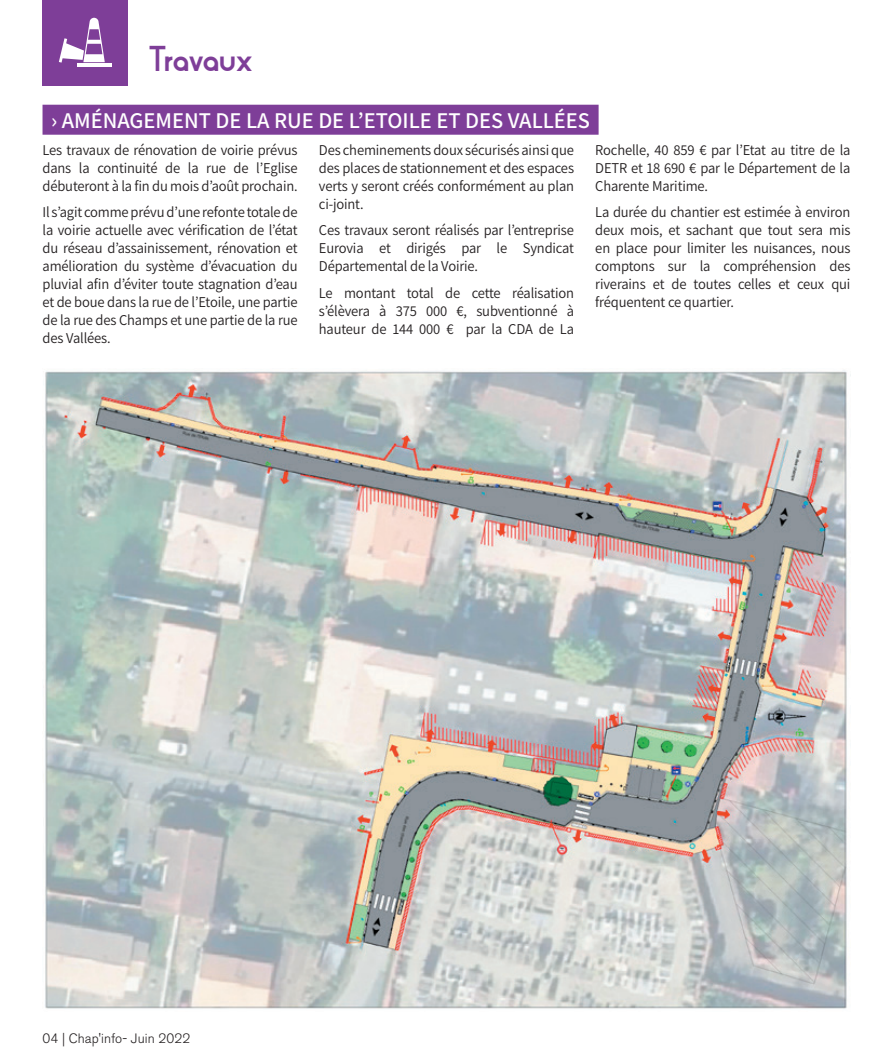
<style>
.page{position:relative;width:893px;height:1063px;background:#fff}
.page>*{position:absolute;margin:0;border:0;box-sizing:border-box;transform-origin:0 0}
.t1{font:31.5px "Alpaca Scarlett Demo";letter-spacing:-.02em;color:#7e3e98}
.t2{font:600 22.5px "Assistant";color:#fff}
.t3{font:15px/18px "Assistant";letter-spacing:-.01em;color:#231f20;text-align:justify}
.t4{font:300 13.5px "Akzidenz Grotesk BE";letter-spacing:.005em;color:#231f20}
</style>
<div class="page">
<div style="left:43px;top:0;width:85px;height:85px;background:#7e3e98"></div>
<svg style="left:59px;top:18px;width:46px;height:45px"></svg>
<hr style="left:77px;top:63px;width:34px;height:4px;background:#fff">
<div style="left:43px;top:105px;width:556px;height:30px;background:#7e3e98"></div>
<img style="left:45px;top:370px;width:802px;height:639px">
<h1 class="t1" style="left:149px;top:42px;width:105px">Travaux</h1>
<h2 class="t2" style="left:51px;top:105px;width:541px">› AMÉNAGEMENT DE LA RUE DE L’ETOILE ET DES VALLÉES</h2>
<p class="t3" style="left:43px;top:140px;width:257px">Les travaux de rénovation de voirie prévus dans la continuité de la rue de l’Eglise débuteront à la fin du mois d’août prochain.</p>
<p class="t3" style="left:43px;top:202px;width:257px">Il s’agit comme prévu d’une refonte totale de la voirie actuelle avec vérification de l’état du réseau d’assainissement, rénovation et amélioration du système d’évacuation du pluvial afin d’éviter toute stagnation d’eau et de boue dans la rue de l’Etoile, une partie de la rue des Champs et une partie de la rue des Vallées.</p>
<p class="t3" style="left:319px;top:140px;width:257px">Des cheminements doux sécurisés ainsi que des places de stationnement et des espaces verts y seront créés conformément au plan ci-joint.</p>
<p class="t3" style="left:319px;top:220px;width:257px">Ces travaux seront réalisés par l’entreprise Eurovia et dirigés par le Syndicat Départemental de la Voirie.</p>
<p class="t3" style="left:319px;top:283px;width:257px">Le montant total de cette réalisation s’élèvera à 375 000 €, subventionné à hauteur de 144 000 € par la CDA de La</p>
<p class="t3" style="left:595px;top:140px;width:257px">Rochelle, 40 859 € par l’Etat au titre de la DETR et 18 690 € par le Département de la Charente Maritime.</p>
<p class="t3" style="left:595px;top:202px;width:257px">La durée du chantier est estimée à environ deux mois, et sachant que tout sera mis en place pour limiter les nuisances, nous comptons sur la compréhension des riverains et de toutes celles et ceux qui fréquentent ce quartier.</p>
<p class="t4" style="left:43px;top:1031px;width:149px">04 | Chap'info- Juin 2022</p>
</div>
